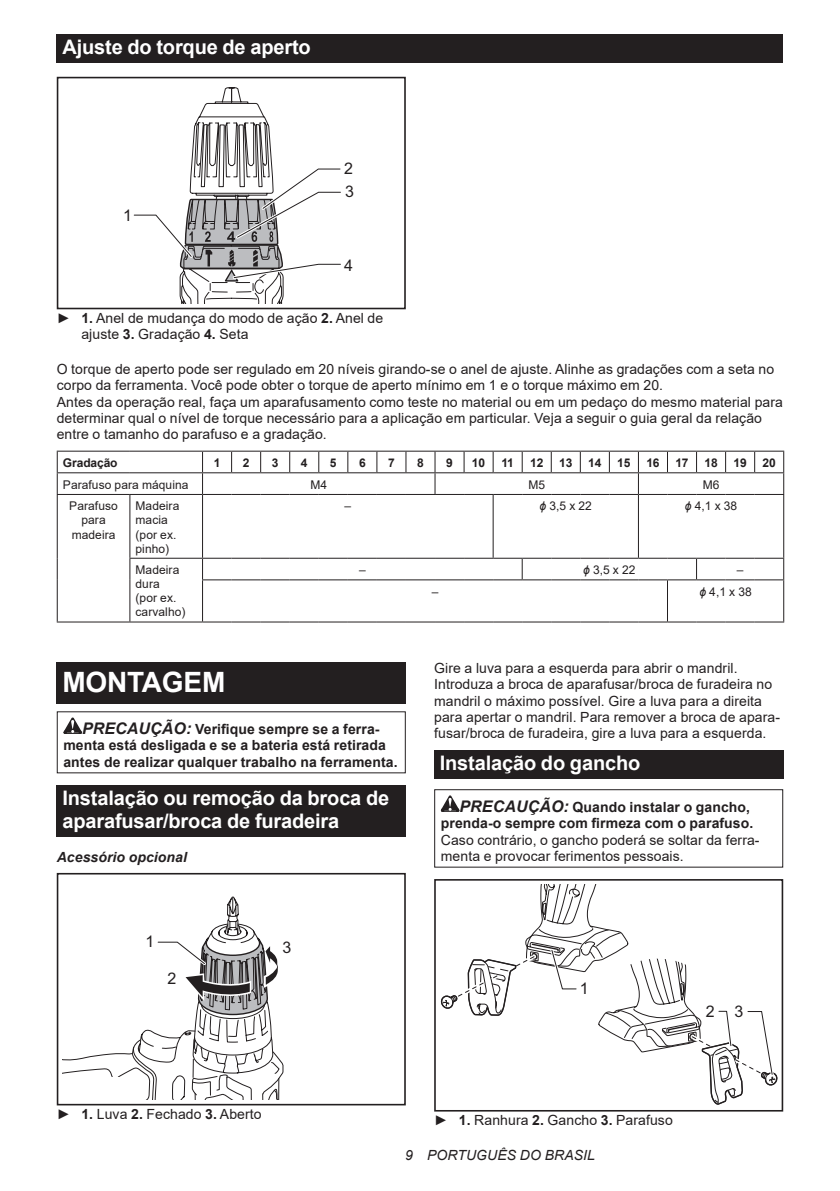
<style>
.page{position:relative;width:840px;height:1191px;background:#fff}
.page>*{position:absolute;margin:0;border:0;box-sizing:border-box;transform-origin:0 0}
.t1{font:700 28px "Arial";letter-spacing:-.01em;color:#fff}
.t2{font:700 20px/23.4px "Arial";letter-spacing:-.01em;color:#fff}
.t3{font:16px/23.2px "Arial";color:#231f20}
.t4{font:14px/16.4px "Arial";letter-spacing:.005em;color:#231f20}
.t5{font:700 14px/16.4px "Arial";letter-spacing:.005em;color:#231f20}
.t6{font:italic 14px "Arial";letter-spacing:.005em;color:#231f20}
.t7{font:italic 700 14px "Arial";letter-spacing:.005em;color:#231f20}
.t8{font:12px/14px "Arial";letter-spacing:.005em;color:#231f20}
.t9{font:700 12px "Arial";letter-spacing:-.01em;color:#231f20}
.s1{font-weight:700}
.s2{font-style:italic;font-size:16px}
</style>
<div class="page">
<div style="left:57px;top:34px;width:725px;height:29px;background:#231f20"></div>
<div style="left:57px;top:77px;width:348px;height:232px;border:2px solid #231f20"></div>
<svg style="left:133px;top:87px;width:208px;height:217px"></svg>
<hr style="left:57px;top:451px;width:73px;height:1px;background:#231f20">
<hr style="left:130px;top:451px;width:72px;height:1px;background:#231f20">
<hr style="left:376px;top:451px;width:30px;height:1px;background:#231f20">
<hr style="left:57px;top:472px;width:73px;height:1px;background:#231f20">
<svg style="left:57px;top:452px;width:1px;height:42px"></svg>
<hr style="left:130px;top:472px;width:72px;height:1px;background:#231f20">
<hr style="left:376px;top:472px;width:30px;height:1px;background:#231f20">
<hr style="left:57px;top:494px;width:73px;height:1px;background:#231f20">
<hr style="left:57px;top:495px;width:1px;height:63px;background:#231f20">
<hr style="left:130px;top:494px;width:72px;height:1px;background:#231f20">
<hr style="left:129px;top:495px;width:1px;height:63px;background:#231f20">
<hr style="left:202px;top:495px;width:1px;height:63px;background:#231f20">
<svg style="left:202px;top:451px;width:175px;height:44px"></svg>
<hr style="left:376px;top:494px;width:30px;height:1px;background:#231f20">
<hr style="left:492px;top:495px;width:1px;height:63px;background:#231f20">
<hr style="left:637px;top:495px;width:1px;height:63px;background:#231f20">
<svg style="left:405px;top:451px;width:378px;height:44px"></svg>
<hr style="left:782px;top:495px;width:1px;height:63px;background:#231f20">
<svg style="left:57px;top:558px;width:1px;height:22px"></svg>
<hr style="left:129px;top:558px;width:73px;height:1px;background:#231f20">
<svg style="left:129px;top:559px;width:1px;height:21px"></svg>
<hr style="left:376px;top:558px;width:30px;height:1px;background:#231f20">
<hr style="left:57px;top:580px;width:1px;height:41px;background:#231f20">
<hr style="left:129px;top:580px;width:1px;height:41px;background:#231f20">
<hr style="left:202px;top:580px;width:1px;height:41px;background:#231f20">
<svg style="left:202px;top:558px;width:174px;height:22px"></svg>
<hr style="left:376px;top:579px;width:30px;height:1px;background:#231f20">
<hr style="left:666px;top:580px;width:1px;height:41px;background:#231f20">
<hr style="left:782px;top:580px;width:1px;height:41px;background:#231f20">
<hr style="left:57px;top:621px;width:73px;height:1px;background:#231f20">
<hr style="left:130px;top:621px;width:72px;height:1px;background:#231f20">
<svg style="left:202px;top:621px;width:174px;height:1px"></svg>
<hr style="left:376px;top:621px;width:30px;height:1px;background:#231f20">
<svg style="left:406px;top:621px;width:377px;height:1px"></svg>
<div style="left:57px;top:662px;width:348px;height:41px;background:#231f20"></div>
<svg style="left:63px;top:717px;width:19px;height:17px"></svg>
<div style="left:57px;top:784px;width:348px;height:52px;background:#231f20"></div>
<div style="left:57px;top:873px;width:348px;height:232px;border:2px solid #231f20"></div>
<svg style="left:62px;top:873px;width:222px;height:226px"></svg>
<div style="left:434px;top:750px;width:348px;height:28px;background:#231f20"></div>
<svg style="left:440px;top:795px;width:19px;height:17px"></svg>
<div style="left:434px;top:789px;width:348px;height:78px;border:1px solid #231f20"></div>
<div style="left:434px;top:879px;width:348px;height:232px;border:2px solid #231f20"></div>
<svg style="left:440px;top:884px;width:338px;height:221px"></svg>
<svg style="left:406px;top:558px;width:377px;height:22px"></svg>
<h2 class="t2" style="left:62px;top:36px;width:250px">Ajuste do torque de aperto</h2>
<p class="t3" style="left:123px;top:204px;width:10px">1</p>
<p class="t3" style="left:344px;top:157px;width:11px">2<br>3</p>
<p class="t3" style="left:344px;top:254px;width:10px">4</p>
<p class="t4" style="left:81px;top:310px;width:303px;text-indent:-25px">► <span class="s1">1.</span> Anel de mudança do modo de ação <span class="s1">2.</span> Anel de ajuste <span class="s1">3.</span> Gradação <span class="s1">4.</span> Seta</p>
<p class="t4" style="left:57px;top:360px;width:727px">O torque de aperto pode ser regulado em 20 níveis girando-se o anel de ajuste. Alinhe as gradações com a seta no corpo da ferramenta. Você pode obter o torque de aperto mínimo em 1 e o torque máximo em 20.<br>Antes da operação real, faça um aparafusamento como teste no material ou em um pedaço do mesmo material para determinar qual o nível de torque necessário para a aplicação em particular. Veja a seguir o guia geral da relação entre o tamanho do parafuso e a gradação.</p>
<p class="t9" style="left:63px;top:454px;width:56px">Gradação</p>
<p class="t9" style="left:213px;top:454px;width:8px">1</p>
<p class="t9" style="left:243px;top:454px;width:8px">2</p>
<p class="t9" style="left:272px;top:454px;width:8px">3</p>
<p class="t9" style="left:301px;top:454px;width:8px">4</p>
<p class="t9" style="left:330px;top:454px;width:8px">5</p>
<p class="t9" style="left:359px;top:454px;width:8px">6</p>
<p class="t9" style="left:388px;top:454px;width:8px">7</p>
<p class="t9" style="left:417px;top:454px;width:8px">8</p>
<p class="t9" style="left:446px;top:454px;width:8px">9</p>
<p class="t9" style="left:471px;top:454px;width:15px">10</p>
<p class="t9" style="left:501px;top:454px;width:14px">11</p>
<p class="t9" style="left:530px;top:454px;width:15px">12</p>
<p class="t9" style="left:559px;top:454px;width:15px">13</p>
<p class="t9" style="left:588px;top:454px;width:15px">14</p>
<p class="t9" style="left:617px;top:454px;width:15px">15</p>
<p class="t9" style="left:646px;top:454px;width:15px">16</p>
<p class="t9" style="left:675px;top:454px;width:15px">17</p>
<p class="t9" style="left:704px;top:454px;width:15px">18</p>
<p class="t9" style="left:733px;top:454px;width:15px">19</p>
<p class="t9" style="left:762px;top:454px;width:15px">20</p>
<p class="t8" style="left:63px;top:477px;width:127px">Parafuso para máquina</p>
<p class="t8" style="left:310px;top:477px;width:18px">M4</p>
<p class="t8" style="left:528px;top:477px;width:18px">M5</p>
<p class="t8" style="left:702px;top:477px;width:18px">M6</p>
<p class="t8" style="left:69px;top:499px;width:50px;text-align:center">Parafuso para madeira</p>
<p class="t8" style="left:135px;top:499px;width:45px">Madeira macia (por ex. pinho)</p>
<p class="t8" style="left:344px;top:499px;width:8px">–</p>
<p class="t8" style="left:549px;top:499px;width:44px">3,5 x 22</p>
<p class="t8" style="left:694px;top:499px;width:44px">4,1 x 38</p>
<p class="t8" style="left:135px;top:563px;width:51px">Madeira dura<br>(por ex. carvalho)</p>
<p class="t8" style="left:359px;top:563px;width:8px">–</p>
<p class="t8" style="left:592px;top:563px;width:44px">3,5 x 22</p>
<p class="t8" style="left:736px;top:563px;width:8px">–</p>
<p class="t8" style="left:431px;top:584px;width:8px">–</p>
<p class="t8" style="left:708px;top:584px;width:44px">4,1 x 38</p>
<h1 class="t1" style="left:62px;top:662px;width:164px">MONTAGEM</h1>
<p class="t5" style="left:63px;top:721px;width:335px;text-indent:19px"><span class="s2">PRECAUÇÃO:</span> Verifique sempre se a ferra&shy;menta está desligada e se a bateria está retirada antes de realizar qualquer trabalho na ferramenta.</p>
<h2 class="t2" style="left:62px;top:786px;width:328px">Instalação ou remoção da broca de aparafusar/broca de furadeira</h2>
<p class="t7" style="left:57px;top:847px;width:132px">Acessório opcional</p>
<p class="t3" style="left:145px;top:930px;width:10px">1</p>
<p class="t3" style="left:167px;top:966px;width:10px">2</p>
<p class="t3" style="left:282px;top:935px;width:10px">3</p>
<p class="t4" style="left:434px;top:659px;width:347px">Gire a luva para a esquerda para abrir o mandril.<br>Introduza a broca de aparafusar/broca de furadeira no mandril o máximo possível. Gire a luva para a direita para apertar o mandril. Para remover a broca de apara&shy;fusar/broca de furadeira, gire a luva para a esquerda.</p>
<h2 class="t2" style="left:439px;top:751px;width:202px">Instalação do gancho</h2>
<p class="t5" style="left:440px;top:799px;width:314px;text-align:right"><span class="s2">PRECAUÇÃO:</span> Quando instalar o gancho, prenda-o sempre com firmeza com o parafuso.</p>
<p class="t4" style="left:440px;top:831px;width:320px">Caso contrário, o gancho poderá se soltar da ferra&shy;menta e provocar ferimentos pessoais.</p>
<p class="t3" style="left:579px;top:976px;width:10px">1</p>
<p class="t3" style="left:705px;top:1000px;width:39px">2 3</p>
<p class="t4" style="left:57px;top:1105px;width:206px">► <span class="s1">1.</span> Luva <span class="s1">2.</span> Fechado <span class="s1">3.</span> Aberto</p>
<p class="t4" style="left:434px;top:1111px;width:240px">► <span class="s1">1.</span> Ranhura <span class="s1">2.</span> Gancho <span class="s1">3.</span> Parafuso</p>
<p class="t6" style="left:405px;top:1146px;width:191px">9 PORTUGUÊS DO BRASIL</p>
</div>
